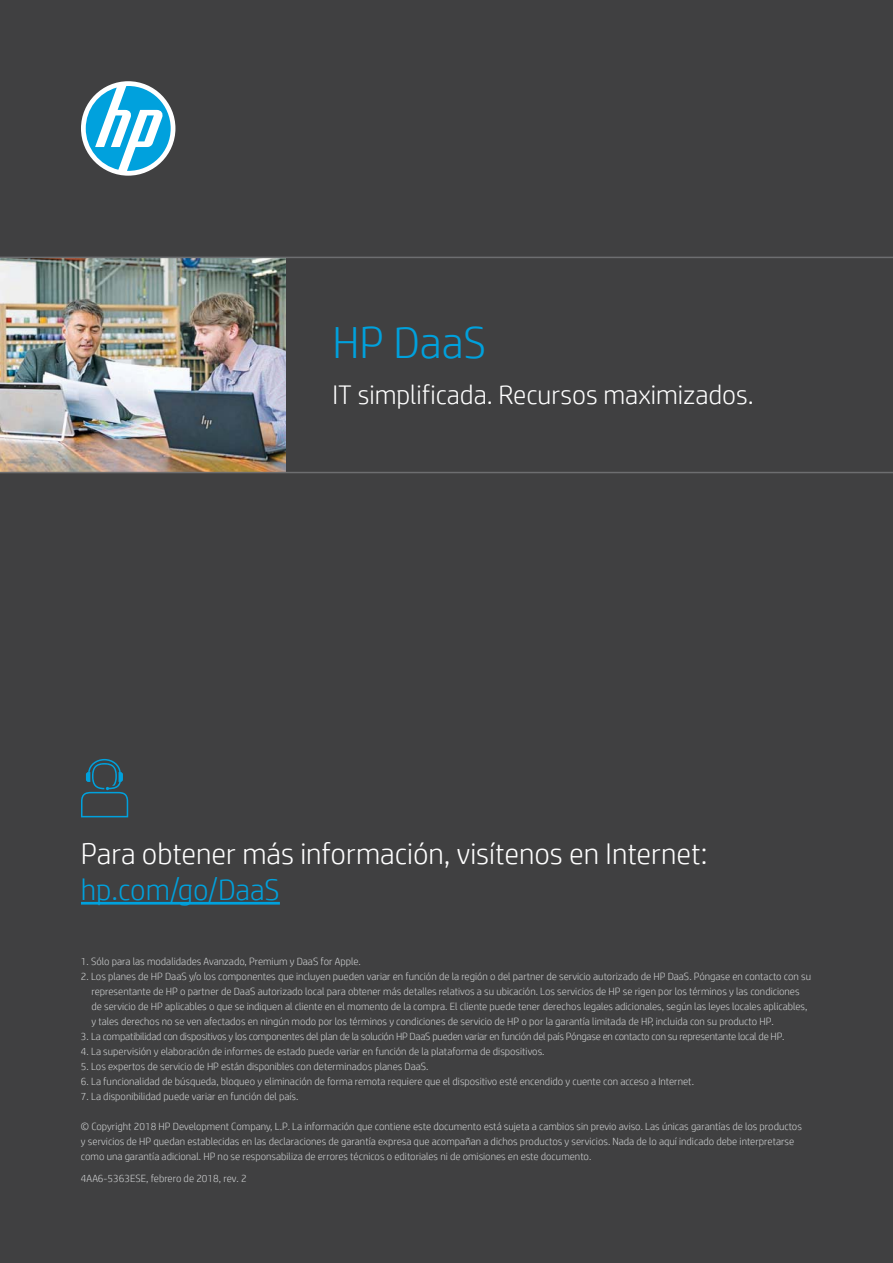
<style>
.page{position:relative;width:893px;height:1263px;background:#404041}
.page>*{position:absolute;margin:0;border:0;box-sizing:border-box;transform-origin:0 0}
.t1{font:300 45px "HP Simplified";color:#00a1dd}
.t2{font:300 30px "HP Simplified";color:#fff}
.t3{font:300 30px "HP Simplified";color:#00a1dd}
.t4{font:300 27px "HP Simplified";color:#fff}
.t5{font:300 10.5px/15px "HP Simplified";color:#d1d3d4}
.t6{font:300 10.5px "HP Simplified";letter-spacing:-.02em;color:#d1d3d4}
</style>
<div class="page">
<hr style="left:81px;top:902px;width:199px;height:3px;background:#00a1dd">
<div style="left:81px;top:81px;width:94px;height:95px;background:#fff;border-radius:50%"></div>
<svg style="left:86px;top:86px;width:85px;height:85px"></svg>
<svg style="left:81px;top:759px;width:47px;height:58px"></svg>
<img style="left:0;top:258px;width:285px;height:214px">
<hr style="left:0;top:257px;width:893px;height:1px;background:#6d6e70">
<hr style="left:0;top:472px;width:893px;height:1px;background:#6d6e70">
<h1 class="t1" style="left:333px;top:313px;width:155px">HP DaaS</h1>
<h3 class="t4" style="left:333px;top:377px;width:423px">IT simplificada. Recursos maximizados.</h3>
<h2 class="t2" style="left:81px;top:834px;width:628px">Para obtener más información, visítenos en Internet:</h2>
<h2 class="t3" style="left:81px;top:870px;width:200px">hp.com/go/DaaS</h2>
<p class="t5" style="left:81px;top:954px;width:281px">1. Sólo para las modalidades Avanzado, Premium y DaaS for Apple.</p>
<p class="t5" style="left:91px;top:969px;width:721px;text-indent:-10px">2. Los planes de HP DaaS y/o los componentes que incluyen pueden variar en función de la región o del partner de servicio autorizado de HP DaaS. Póngase en contacto con su representante de HP o partner de DaaS autorizado local para obtener más detalles relativos a su ubicación. Los servicios de HP se rigen por los términos y las condiciones de servicio de HP aplicables o que se indiquen al cliente en el momento de la compra. El cliente puede tener derechos legales adicionales, según las leyes locales aplicables, y tales derechos no se ven afectados en ningún modo por los términos y condiciones de servicio de HP o por la garantía limitada de HP, incluida con su producto HP.</p>
<p class="t6" style="left:81px;top:1029px;width:705px">3. La compatibilidad con dispositivos y los componentes del plan de la solución HP DaaS pueden variar en función del país Póngase en contacto con su representante local de HP.</p>
<p class="t5" style="left:81px;top:1044px;width:465px">4. La supervisión y elaboración de informes de estado puede variar en función de la plataforma de dispositivos.</p>
<p class="t5" style="left:81px;top:1059px;width:349px">5. Los expertos de servicio de HP están disponibles con determinados planes DaaS.</p>
<p class="t5" style="left:81px;top:1074px;width:614px">6. La funcionalidad de búsqueda, bloqueo y eliminación de forma remota requiere que el dispositivo esté encendido y cuente con acceso a Internet.</p>
<p class="t5" style="left:81px;top:1089px;width:219px">7. La disponibilidad puede variar en función del país.</p>
<p class="t5" style="left:81px;top:1119px;width:722px">© Copyright 2018 HP Development Company, L.P. La información que contiene este documento está sujeta a cambios sin previo aviso. Las únicas garantías de los productos y servicios de HP quedan establecidas en las declaraciones de garantía expresa que acompañan a dichos productos y servicios. Nada de lo aquí indicado debe interpretarse como una garantía adicional. HP no se responsabiliza de errores técnicos o editoriales ni de omisiones en este documento.</p>
<p class="t5" style="left:81px;top:1170px;width:167px">4AA6-5363ESE, febrero de 2018, rev. 2</p>
</div>
